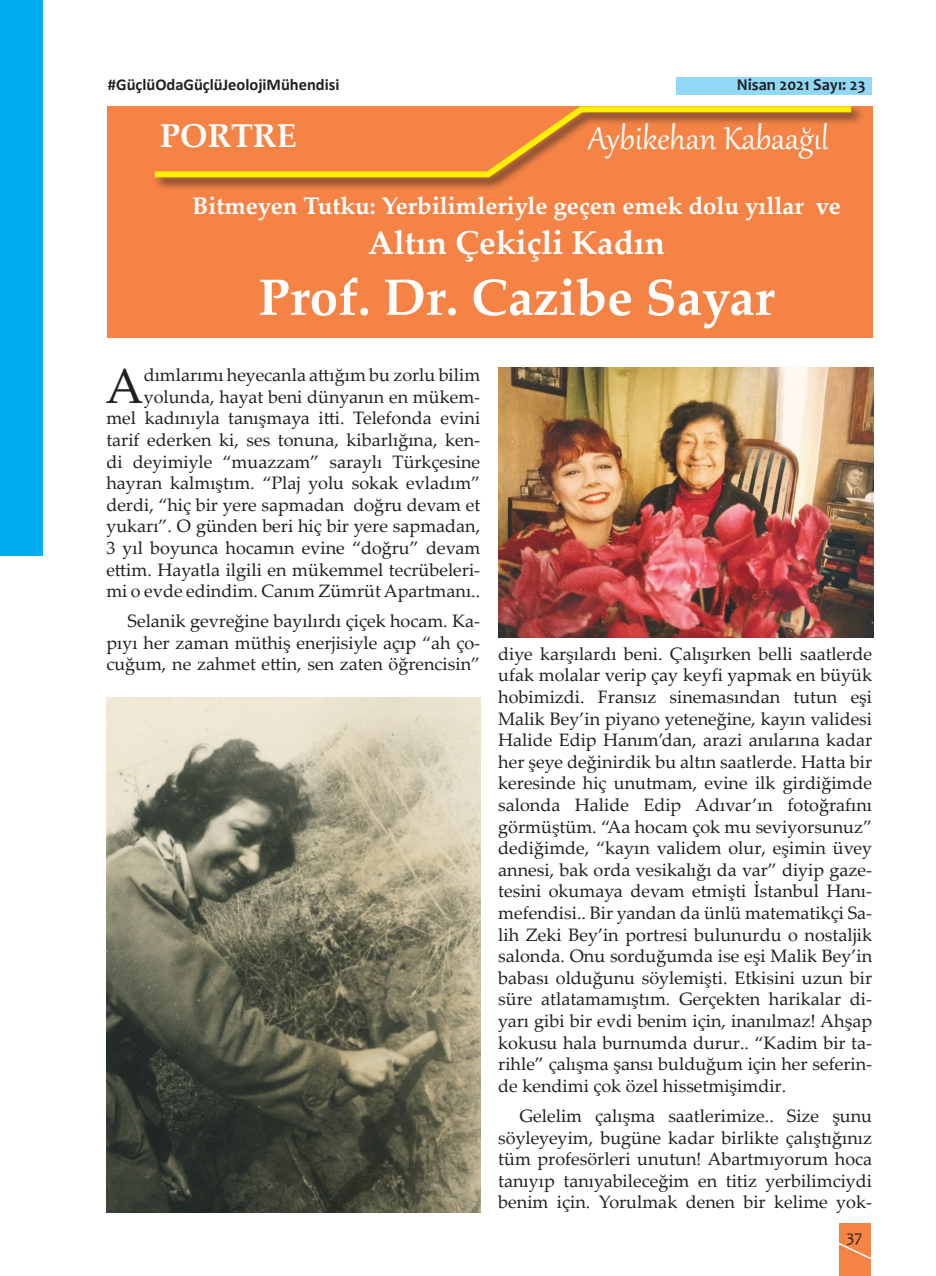
<style>
.page{position:relative;width:936px;height:1276px;background:#fff}
.page>*{position:absolute;margin:0;border:0;box-sizing:border-box;transform-origin:0 0}
._01_baslik{font:700 51px "Palatino Linotype";color:#fff}
._02_metin{font:49.05px "Palatino Linotype";color:#231f20}
._02_metin-2{font:39px "Gabriola";color:#fff}
._01_baslik-2{font:700 33px "Palatino Linotype";color:#fff}
._01_baslik-3{font:700 24px "Palatino Linotype";color:#fff}
._02_metin-3{font:18px/21.6px "Palatino Linotype";color:#231f20;text-align:justify}
.t1{font:700 16.5px "Calibri";color:#231f20}
.t2{font:700 16.5px "Candara";color:#231f20}
.t3{font:16.5px "Candara";color:#231f20}
</style>
<div class="page">
<div style="left:838px;top:1222px;width:32px;height:54px;background:#f58345"></div>
<svg style="left:838px;top:1239px;width:33px;height:22px"></svg>
<div style="left:676px;top:77px;width:196px;height:17px;background:#91d8f7"></div>
<div style="left:0;top:0;width:43px;height:555px;background:#00aeef"></div>
<div style="left:107px;top:106px;width:766px;height:232px;background:#f58345"></div>
<div style="left:153px;top:104px;width:712px;height:88px;background:#231f20;opacity:.75"></div>
<svg style="left:153px;top:104px;width:704px;height:76px"></svg>
<img style="left:106px;top:697px;width:374px;height:515px">
<img style="left:498px;top:368px;width:375px;height:270px">
<p class="t1" style="left:108px;top:73px;width:233px">#GüçlüOdaGüçlüJeolojiMühendisi</p>
<p class="t2" style="left:736px;top:75px;width:130px">Nisan 2021 Sayı: 23</p>
<p class="_01_baslik-2" style="left:160px;top:112px;width:138px">PORTRE</p>
<p class="_02_metin-2" style="left:588px;top:113px;width:242px">Aybikehan Kabaağıl</p>
<p class="_01_baslik-3" style="left:192px;top:189px;width:649px">Bitmeyen Tutku: Yerbilimleriyle geçen emek dolu yıllar ve</p>
<p class="_01_baslik-2" style="left:368px;top:219px;width:298px">Altın Çekiçli Kadın</p>
<p class="_01_baslik" style="left:259px;top:261px;width:517px">Prof. Dr. Cazibe Sayar</p>
<p class="_02_metin" style="left:105px;top:351px;width:40px">A</p>
<p class="_02_metin-3" style="left:106px;top:363px;width:375px;text-align:right">dımlarımı heyecanla attığım bu zorlu bilim yolunda, hayat beni dünyanın en mükem-<br>mel kadınıyla tanışmaya itti. Telefonda evini tarif ederken ki, ses tonuna, kibarlığına, ken&shy;di deyimiyle “muazzam” saraylı Türkçesine hayran kalmıştım. “Plaj yolu sokak evladım” derdi, “hiç bir yere sapmadan doğru devam et yukarı”. O günden beri hiç bir yere sapmadan, 3 yıl boyunca hocamın evine “doğru” devam ettim. Hayatla ilgili en mükemmel tecrübeleri&shy;mi o evde edindim. Canım Zümrüt Apartmanı..</p>
<p class="_02_metin-3" style="left:106px;top:609px;width:375px;text-indent:21px">Selanik gevreğine bayılırdı çiçek hocam. Ka&shy;pıyı her zaman müthiş enerjisiyle açıp “ah ço&shy;cuğum, ne zahmet ettin, sen zaten öğrencisin”</p>
<p class="_02_metin-3" style="left:498px;top:642px;width:375px">diye karşılardı beni. Çalışırken belli saatlerde ufak molalar verip çay keyfi yapmak en büyük hobimizdi. Fransız sinemasından tutun eşi Malik Bey’in piyano yeteneğine, kayın validesi Halide Edip Hanım’dan, arazi anılarına kadar her şeye değinirdik bu altın saatlerde. Hatta bir keresinde hiç unutmam, evine ilk girdiğimde salonda Halide Edip Adıvar’ın fotoğrafını görmüştüm. “Aa hocam çok mu seviyorsunuz” dediğimde, “kayın validem olur, eşimin üvey annesi, bak orda vesikalığı da var” diyip gaze&shy;tesini okumaya devam etmişti İstanbul Hanı&shy;mefendisi.. Bir yandan da ünlü matematikçi Sa&shy;lih Zeki Bey’in portresi bulunurdu o nostaljik salonda. Onu sorduğumda ise eşi Malik Bey’in babası olduğunu söylemişti. Etkisini uzun bir süre atlatamamıştım. Gerçekten harikalar di&shy;yarı gibi bir evdi benim için, inanılmaz! Ahşap kokusu hala burnumda durur.. “Kadim bir ta&shy;rihle” çalışma şansı bulduğum için her seferin&shy;de kendimi çok özel hissetmişimdir.</p>
<p class="_02_metin-3" style="left:498px;top:1104px;width:375px;text-indent:21px">Gelelim çalışma saatlerimize.. Size şunu söyleyeyim, bugüne kadar birlikte çalıştığınız tüm profesörleri unutun! Abartmıyorum hoca tanıyıp tanıyabileceğim en titiz yerbilimciydi benim için. Yorulmak denen bir kelime yok-</p>
<p class="t3" style="left:846px;top:1226px;width:17px">37</p>
</div>
